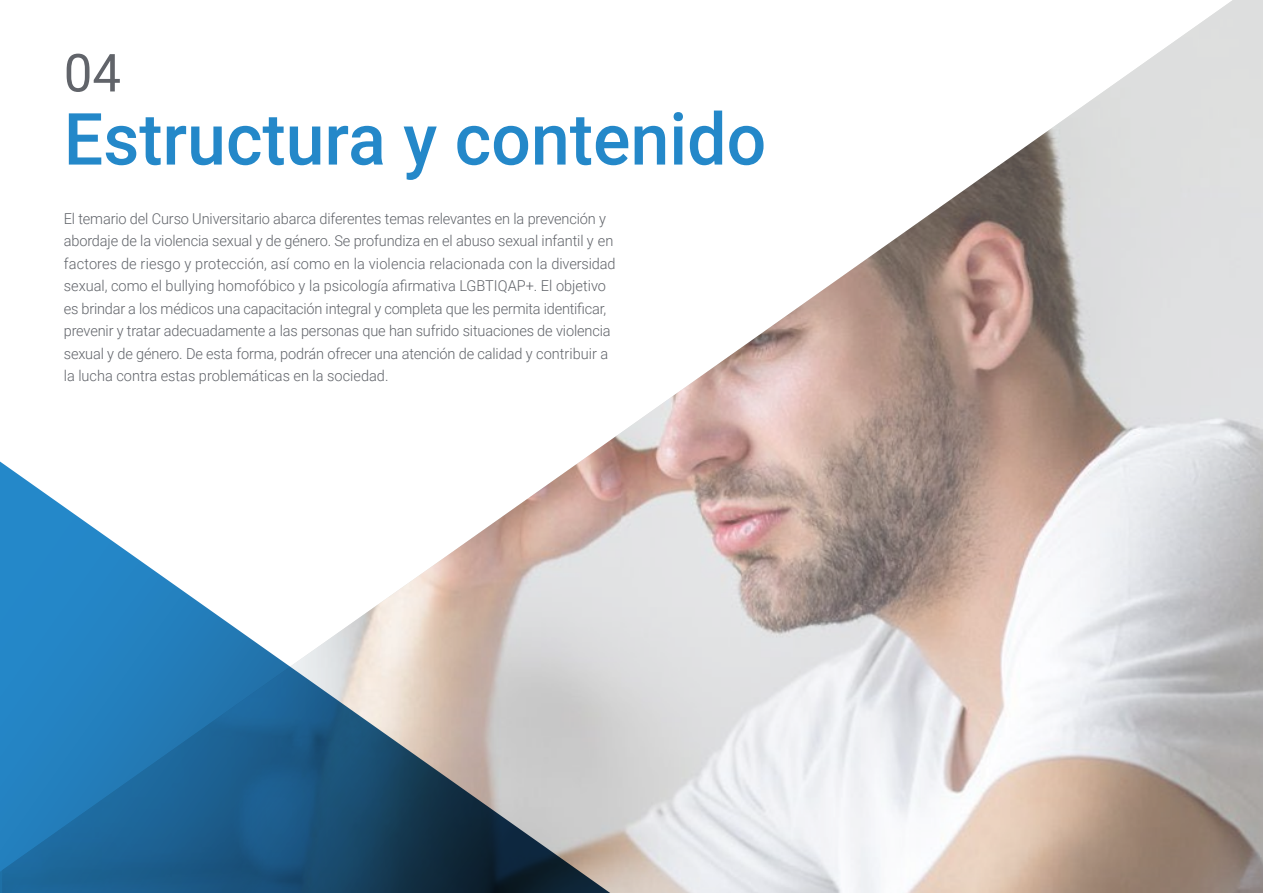
<style>
.page{position:relative;width:1263px;height:893px;background:#fff}
.page>*{position:absolute;margin:0;border:0;box-sizing:border-box;transform-origin:0 0}
.t1{font:500 72px "Roboto";color:#2488c9}
.t2{font:52.5px "Roboto";color:#61646a}
.t3{font:300 15px/22.5px "Roboto";letter-spacing:-.01em;color:#61646a}
</style>
<div class="page">
<img style="left:602px;top:0;width:661px;height:893px">
<svg style="left:0;top:446px;width:640px;height:447px"></svg>
<h2 class="t2" style="left:64px;top:36px;width:59px">04</h2>
<h1 class="t1" style="left:64px;top:89px;width:704px">Estructura y contenido</h1>
<p class="t3" style="left:64px;top:207px;width:553px">El temario del Curso Universitario abarca diferentes temas relevantes en la prevención y abordaje de la violencia sexual y de género. Se profundiza en el abuso sexual infantil y en factores de riesgo y protección, así como en la violencia relacionada con la diversidad sexual, como el bullying homofóbico y la psicología afirmativa LGBTIQAP+. El objetivo es brindar a los médicos una capacitación integral y completa que les permita identificar, prevenir y tratar adecuadamente a las personas que han sufrido situaciones de violencia sexual y de género. De esta forma, podrán ofrecer una atención de calidad y contribuir a la lucha contra estas problemáticas en la sociedad.</p>
</div>
